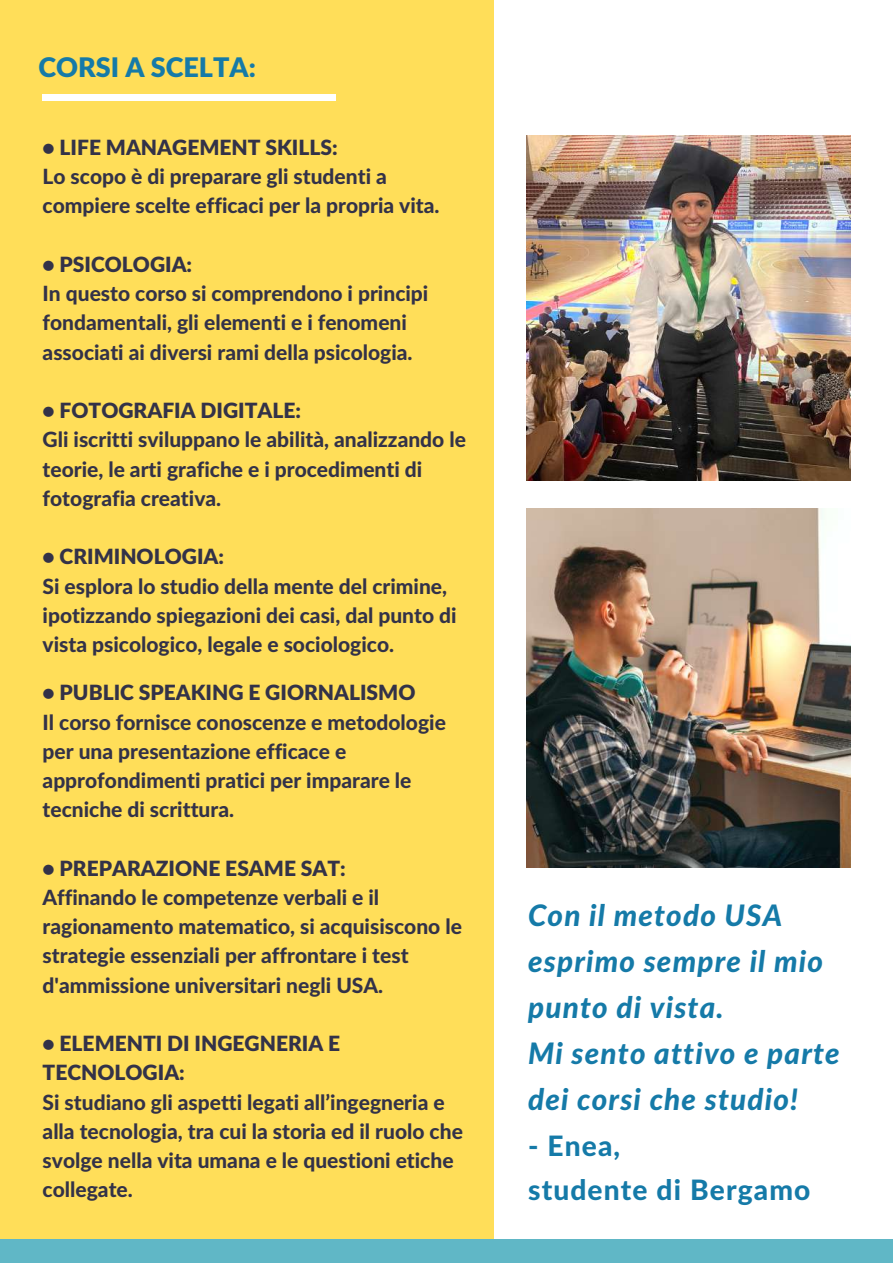
<style>
.page{position:relative;width:893px;height:1264px;background:#fff}
.page>*{position:absolute;margin:0;border:0;box-sizing:border-box;transform-origin:0 0}
.t1{font:italic 800 29.55px/46px "Lato";letter-spacing:.04em;color:#157aa8}
.t2{font:800 28.05px/43.8px "Lato Latin";letter-spacing:.04em;color:#157aa8}
.t3{font:900 27px "Lato Latin";color:#157aa8}
.t4{font:800 21px/29.2px "Lato Latin";color:#333248}
.t5{font:900 21px/29.2px "Lato Latin";color:#333248}
</style>
<div class="page">
<img style="left:527px;top:508px;width:323px;height:360px">
<img style="left:527px;top:135px;width:323px;height:345px">
<div style="left:0;top:0;width:493px;height:1254px;background:#ffde59"></div>
<div style="left:0;top:1239px;width:892px;height:23px;background:#60b7c6"></div>
<div style="left:43px;top:95px;width:293px;height:5px;background:#fff"></div>
<p class="t3" style="left:38px;top:56px;width:219px">CORSI A SCELTA:</p>
<p class="t5" style="left:43px;top:134px;width:296px">• LIFE MANAGEMENT SKILLS:</p>
<p class="t4" style="left:43px;top:163px;width:398px">Lo scopo è di preparare gli studenti a compiere scelte efficaci per la propria vita.</p>
<p class="t5" style="left:43px;top:251px;width:151px">• PSICOLOGIA:</p>
<p class="t4" style="left:43px;top:280px;width:387px">In questo corso si comprendono i principi fondamentali, gli elementi e i fenomeni associati ai diversi rami della psicologia.</p>
<p class="t5" style="left:43px;top:397px;width:260px">• FOTOGRAFIA DIGITALE:</p>
<p class="t4" style="left:43px;top:426px;width:425px">Gli iscritti sviluppano le abilità, analizzando le teorie, le arti grafiche e i procedimenti di fotografia creativa.</p>
<p class="t5" style="left:43px;top:543px;width:183px">• CRIMINOLOGIA:</p>
<p class="t4" style="left:43px;top:572px;width:415px">Si esplora lo studio della mente del crimine, ipotizzando spiegazioni dei casi, dal punto di vista psicologico, legale e sociologico.</p>
<p class="t5" style="left:43px;top:679px;width:374px">• PUBLIC SPEAKING E GIORNALISMO</p>
<p class="t4" style="left:43px;top:708px;width:405px">Il corso fornisce conoscenze e metodologie per una presentazione efficace e approfondimenti pratici per imparare le tecniche di scrittura.</p>
<p class="t5" style="left:43px;top:854px;width:305px">• PREPARAZIONE ESAME SAT:</p>
<p class="t4" style="left:43px;top:884px;width:421px">Affinando le competenze verbali e il ragionamento matematico, si acquisiscono le strategie essenziali per affrontare i test d'ammissione universitari negli USA.</p>
<p class="t5" style="left:43px;top:1030px;width:299px">• ELEMENTI DI INGEGNERIA E<br>TECNOLOGIA:</p>
<p class="t4" style="left:43px;top:1088px;width:422px">Si studiano gli aspetti legati all’ingegneria e alla tecnologia, tra cui la storia ed il ruolo che svolge nella vita umana e le questioni etiche collegate.</p>
<h1 class="t1" style="left:528px;top:893px;width:313px">Con il metodo USA esprimo sempre il mio punto di vista.<br>Mi sento attivo e parte dei corsi che studio!</h1>
<h2 class="t2" style="left:528px;top:1125px;width:284px">- Enea,<br>studente di Bergamo</h2>
</div>
